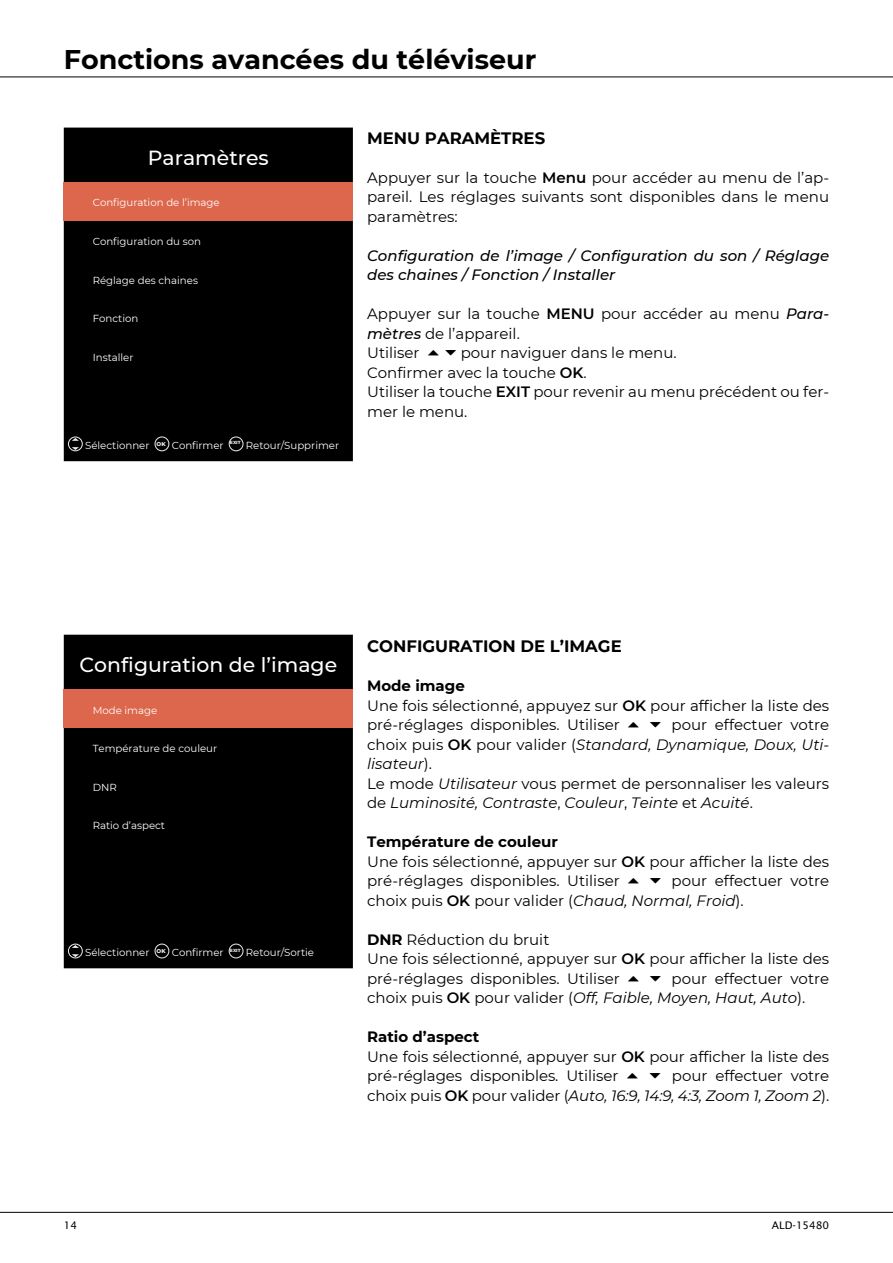
<style>
.page{position:relative;width:893px;height:1263px;background:#fff}
.page>*{position:absolute;margin:0;border:0;box-sizing:border-box;transform-origin:0 0}
.t1{font:700 27px "Montserrat";color:#000}
.t2{font:500 20.4px "Montserrat";color:#fff}
.t3{font:700 16.5px "Montserrat";color:#000}
.t4{font:15px/19.5px "Montserrat";color:#000}
.t5{font:italic 500 15px/19.5px "Montserrat";color:#000}
.t6{font:10.5px "Lucida Sans";color:#000}
.t7{font:10.2px "Montserrat";color:#fff}
.t8{font:800 4.5px "Montserrat";letter-spacing:-.005em;color:#ededed}
.s1{font-weight:600}
.s2{font-weight:500;font-style:italic}
.s3{font-family:"Guifxv 2 Transports"}
.s4{font-weight:700}
.s5{font-style:italic}
</style>
<div class="page">
<hr style="left:0;top:77px;width:893px;height:1px;background:#000">
<hr style="left:0;top:1212px;width:893px;height:1px;background:#000">
<div style="left:64px;top:128px;width:289px;height:333px;background:#000"></div>
<div style="left:64px;top:182px;width:289px;height:39px;background:#dc674c"></div>
<div style="left:68px;top:437px;width:14px;height:14px;border:1px solid #ededed;border-radius:50%"></div>
<svg style="left:72px;top:438px;width:7px;height:3px"></svg>
<svg style="left:72px;top:447px;width:7px;height:3px"></svg>
<div style="left:155px;top:437px;width:14px;height:14px;border:1px solid #ededed;border-radius:50%"></div>
<div style="left:229px;top:437px;width:14px;height:14px;border:1px solid #ededed;border-radius:50%"></div>
<div style="left:64px;top:635px;width:289px;height:333px;background:#000"></div>
<div style="left:64px;top:689px;width:289px;height:39px;background:#dc674c"></div>
<div style="left:68px;top:944px;width:14px;height:14px;border:1px solid #ededed;border-radius:50%"></div>
<svg style="left:72px;top:945px;width:7px;height:3px"></svg>
<svg style="left:72px;top:954px;width:7px;height:3px"></svg>
<div style="left:155px;top:944px;width:14px;height:14px;border:1px solid #ededed;border-radius:50%"></div>
<div style="left:229px;top:944px;width:14px;height:14px;border:1px solid #ededed;border-radius:50%"></div>
<h1 class="t1" style="left:64px;top:40px;width:474px">Fonctions avancées du téléviseur</h1>
<h2 class="t2" style="left:148px;top:143px;width:123px">Paramètres</h2>
<p class="t7" style="left:93px;top:196px;width:129px">Configuration de l’image</p>
<p class="t7" style="left:93px;top:234px;width:110px">Configuration du son</p>
<p class="t7" style="left:93px;top:273px;width:107px">Réglage des chaines</p>
<p class="t7" style="left:93px;top:311px;width:47px">Fonction</p>
<p class="t7" style="left:93px;top:350px;width:42px">Installer</p>
<p class="t7" style="left:85px;top:438px;width:140px">Sélectionner <sup>OK</sup> Confirmer</p>
<p class="t8" style="left:230px;top:439px;width:12px">EXIT</p>
<p class="t7" style="left:246px;top:438px;width:95px">Retour/Supprimer</p>
<p class="t3" style="left:367px;top:126px;width:180px">MENU PARAMÈTRES</p>
<p class="t4" style="left:367px;top:167px;width:464px;text-align:justify">Appuyer sur la touche <span class="s1">Menu</span> pour accéder au menu de l’ap&shy;pareil. Les réglages suivants sont disponibles dans le menu paramètres:</p>
<p class="t5" style="left:367px;top:245px;width:464px">Configuration de l’image / Configuration du son / Réglage des chaines / Fonction / Installer</p>
<p class="t4" style="left:367px;top:303px;width:464px">Appuyer sur la touche <span class="s1">MENU</span> pour accéder au menu <span class="s2">Para&shy;mètres</span> de l’appareil.<br>Utiliser <span class="s3">w s</span> pour naviguer dans le menu.<br>Confirmer avec la touche <span class="s1">OK</span>.<br>Utiliser la touche <span class="s1">EXIT</span> pour revenir au menu précédent ou fer&shy;mer le menu.</p>
<h2 class="t2" style="left:80px;top:650px;width:259px">Configuration de l’image</h2>
<p class="t7" style="left:93px;top:703px;width:66px">Mode image</p>
<p class="t7" style="left:93px;top:741px;width:126px">Température de couleur</p>
<p class="t7" style="left:93px;top:780px;width:26px">DNR</p>
<p class="t7" style="left:93px;top:818px;width:74px">Ratio d’aspect</p>
<p class="t7" style="left:85px;top:945px;width:140px">Sélectionner <sup>OK</sup> Confirmer</p>
<p class="t8" style="left:230px;top:946px;width:12px">EXIT</p>
<p class="t7" style="left:246px;top:945px;width:70px">Retour/Sortie</p>
<p class="t3" style="left:367px;top:634px;width:256px">CONFIGURATION DE L’IMAGE</p>
<p class="t4" style="left:367px;top:675px;width:464px"><span class="s4">Mode image<br></span>Une fois sélectionné, appuyez sur <span class="s1">OK</span> pour afficher la liste des pré-réglages disponibles. Utiliser <span class="s3">w s</span> pour effectuer votre choix puis <span class="s1">OK</span> pour valider (<span class="s5">Standard, Dynamique, Doux, Uti&shy;lisateur</span>).<br>Le mode <span class="s5">Utilisateur</span> vous permet de personnaliser les valeurs de <span class="s5">Luminosité, Contraste</span>, <span class="s5">Couleur</span>, <span class="s5">Teinte</span> et <span class="s5">Acuité</span>.</p>
<p class="t4" style="left:367px;top:831px;width:464px"><span class="s4">Température de couleur<br></span>Une fois sélectionné, appuyer sur <span class="s1">OK</span> pour afficher la liste des pré-réglages disponibles. Utiliser <span class="s3">w s</span> pour effectuer votre choix puis <span class="s1">OK</span> pour valider (<span class="s5">Chaud, Normal, Froid</span>).</p>
<p class="t4" style="left:367px;top:929px;width:464px"><span class="s4">DNR</span> Réduction du bruit<br>Une fois sélectionné, appuyer sur <span class="s1">OK</span> pour afficher la liste des pré-réglages disponibles. Utiliser <span class="s3">w s</span> pour effectuer votre choix puis <span class="s1">OK</span> pour valider (<span class="s5">Off, Faible, Moyen, Haut, Auto</span>).</p>
<p class="t4" style="left:367px;top:1026px;width:464px"><span class="s4">Ratio d’aspect<br></span>Une fois sélectionné, appuyer sur <span class="s1">OK</span> pour afficher la liste des pré-réglages disponibles. Utiliser <span class="s3">w s</span> pour effectuer votre choix puis <span class="s1">OK</span> pour valider (<span class="s5">Auto, 16:9, 14:9, 4:3, Zoom 1, Zoom 2</span>).</p>
<p class="t6" style="left:64px;top:1219px;width:15px">14</p>
<p class="t6" style="left:772px;top:1219px;width:59px">ALD-15480</p>
</div>
